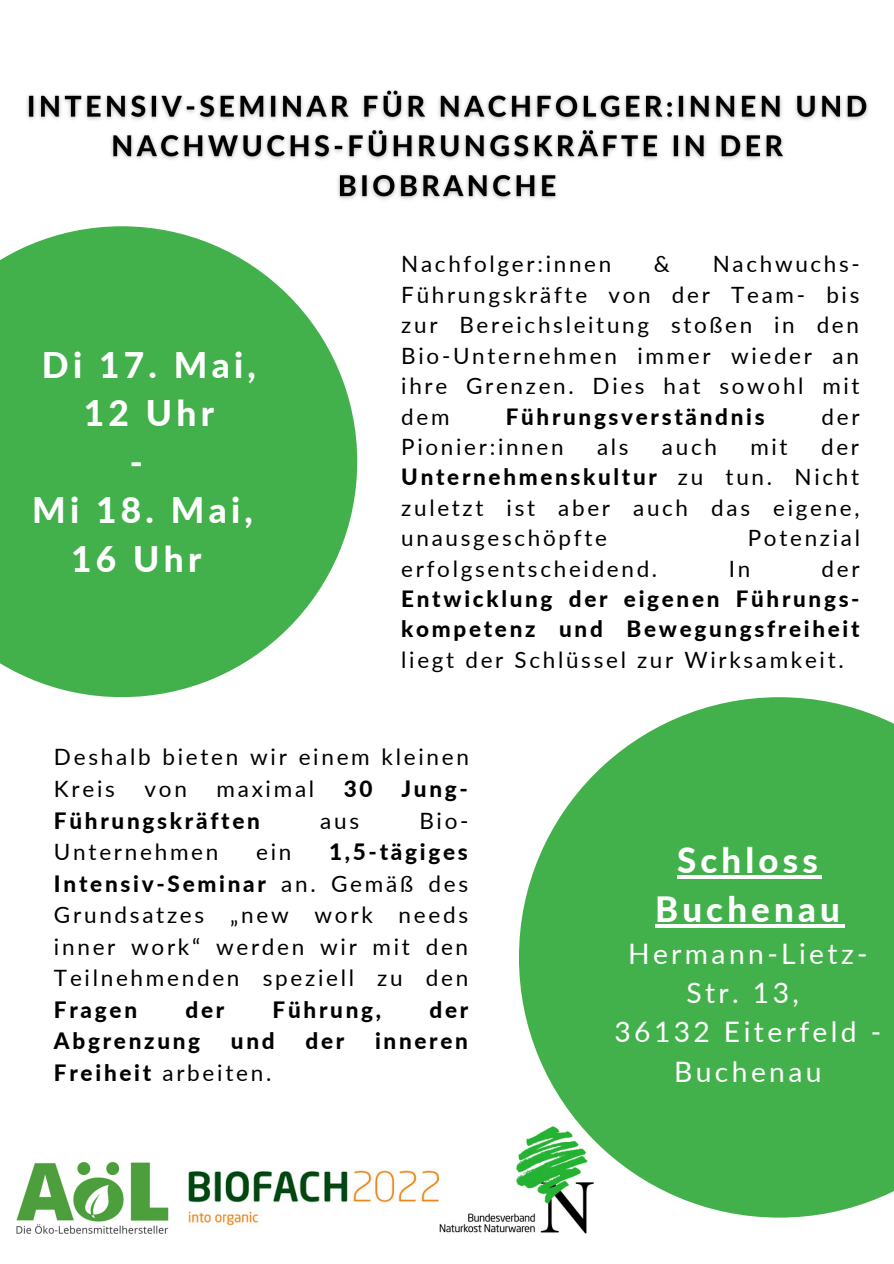
<style>
.page{position:relative;width:894px;height:1264px;background:#fff}
.page>*{position:absolute;margin:0;border:0;box-sizing:border-box;transform-origin:0 0}
.t1{font:800 35.25px "Lato";letter-spacing:.12em;color:#fff}
.t2{font:800 34.8px/48.4px "Lato";letter-spacing:.12em;color:#fff;text-align:center}
.t3{font:28.2px/39.5px "Lato";letter-spacing:.12em;color:#fff;text-align:center}
.t4{font:22.5px/30.5px "Lato";letter-spacing:.12em;color:#000;text-align:justify}
.t5{font:800 22.5px/30.5px "Lato";letter-spacing:.12em;color:#000;text-align:justify}
.s1{font-weight:800}
.s2{font-weight:400}
</style>
<div class="page">
<svg style="left:0;top:226px;width:357px;height:471px;background:#5cbb63"></svg>
<img style="left:189px;top:1170px;width:250px;height:56px">
<img style="left:439px;top:1154px;width:148px;height:80px">
<img style="left:16px;top:1162px;width:152px;height:71px">
<svg style="left:519px;top:697px;width:374px;height:520px;background:#5dbb64"></svg>
<img style="left:26px;top:90px;width:843px;height:110px">
<hr style="left:677px;top:875px;width:144px;height:4px;background:#fff">
<hr style="left:655px;top:924px;width:188px;height:3px;background:#fff">
<p class="t1" style="left:42px;top:343px;width:215px">Di 17. Mai,</p>
<p class="t1" style="left:84px;top:391px;width:132px">12 Uhr</p>
<p class="t1" style="left:130px;top:440px;width:15px">-</p>
<p class="t1" style="left:32px;top:488px;width:222px">Mi 18. Mai,</p>
<p class="t1" style="left:71px;top:536px;width:132px">16 Uhr</p>
<p class="t4" style="left:401px;top:248px;width:460px;text-indent:311px">Nachwuchs-Führungskräfte von der Team- bis zur Bereichsleitung stoßen in den Bio-Unternehmen immer wieder an ihre Grenzen. Dies hat sowohl mit dem</p>
<p class="t4" style="left:401px;top:248px;width:211px">Nachfolger:innen</p>
<p class="t4" style="left:653px;top:248px;width:17px">&amp;</p>
<p class="t5" style="left:505px;top:400px;width:260px">Führungsverständnis</p>
<p class="t4" style="left:821px;top:400px;width:39px">der</p>
<p class="t4" style="left:401px;top:431px;width:164px">Pionier:innen</p>
<p class="t4" style="left:597px;top:431px;width:33px">als</p>
<p class="t4" style="left:661px;top:431px;width:56px">auch</p>
<p class="t4" style="left:750px;top:431px;width:39px">mit</p>
<p class="t4" style="left:401px;top:431px;width:459px;text-indent:419px">der <span class="s1">Unternehmenskultur</span> zu tun. Nicht zuletzt ist aber auch das eigene, unausgeschöpfte</p>
<p class="t4" style="left:747px;top:522px;width:114px">Potenzial</p>
<p class="t4" style="left:401px;top:552px;width:257px">erfolgsentscheidend.</p>
<p class="t4" style="left:728px;top:552px;width:23px">In</p>
<p class="t5" style="left:401px;top:552px;width:460px;text-indent:420px"><span class="s2">der </span>Entwicklung der eigenen Führungs&shy;kompetenz und Bewegungsfreiheit <span class="s2">liegt der Schlüssel zur Wirksamkeit.</span></p>
<p class="t4" style="left:54px;top:741px;width:416px;line-height:31.5px">Deshalb bieten wir einem kleinen<br>Kreis</p>
<p class="t4" style="left:144px;top:773px;width:44px">von</p>
<p class="t4" style="left:216px;top:773px;width:99px">maximal</p>
<p class="t5" style="left:344px;top:773px;width:30px">30</p>
<p class="t5" style="left:401px;top:773px;width:68px">Jung-</p>
<p class="t5" style="left:54px;top:804px;width:207px">Führungskräften</p>
<p class="t4" style="left:320px;top:804px;width:40px">aus</p>
<p class="t4" style="left:419px;top:804px;width:51px">Bio-</p>
<p class="t4" style="left:54px;top:836px;width:166px">Unternehmen</p>
<p class="t4" style="left:256px;top:836px;width:37px">ein</p>
<p class="t4" style="left:54px;top:835px;width:416px;line-height:31.5px;text-indent:275px"><span class="s1">1,5-tägiges Intensiv-Seminar</span> an. Gemäß des Grundsatzes „new work needs inner work“ werden wir mit den Teilnehmenden speziell zu den <span class="s1">Fragen</span></p>
<p class="t5" style="left:185px;top:993px;width:40px">der</p>
<p class="t5" style="left:272px;top:993px;width:110px">Führung,</p>
<p class="t5" style="left:429px;top:993px;width:40px">der</p>
<p class="t5" style="left:54px;top:1025px;width:148px">Abgrenzung</p>
<p class="t5" style="left:231px;top:1025px;width:45px">und</p>
<p class="t5" style="left:305px;top:1025px;width:40px">der</p>
<p class="t5" style="left:375px;top:1025px;width:95px">inneren</p>
<p class="t4" style="left:54px;top:1056px;width:219px"><span class="s1">Freiheit</span> arbeiten.</p>
<p class="t2" style="left:655px;top:835px;width:186px">Schloss<br>Buchenau</p>
<p class="t3" style="left:628px;top:932px;width:241px">Hermann-Lietz-<br>Str. 13,</p>
<p class="t3" style="left:614px;top:1011px;width:268px">36132 Eiterfeld -<br>Buchenau</p>
</div>
